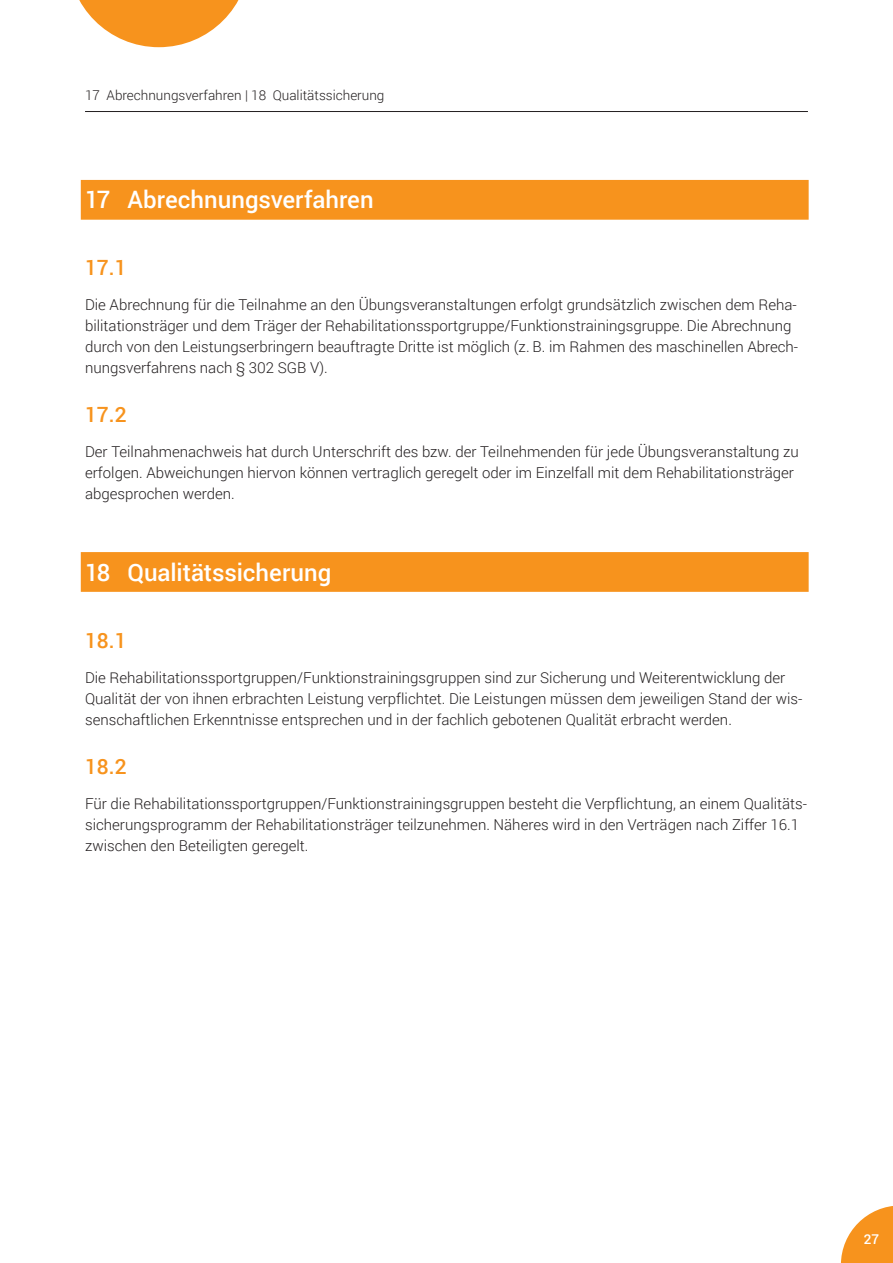
<style>
.page{position:relative;width:893px;height:1263px;background:#fff}
.page>*{position:absolute;margin:0;border:0;box-sizing:border-box;transform-origin:0 0}
.Head{font:500 24px "Roboto";color:#fff}
.Subhead2022_orange{font:500 21px "Roboto";color:#f7931d}
.Fließtext_10pt{font:300 15px/21px "Roboto";color:#231f20}
.Kopfzeile_11pt{font:300 13.5px "Roboto";color:#231f20}
.t1{font:500 13.5px "Roboto";color:#fff}
</style>
<div class="page">
<svg style="left:841px;top:1206px;width:52px;height:57px"></svg>
<hr style="left:85px;top:111px;width:723px;height:1px;background:#231f20">
<div style="left:81px;top:180px;width:728px;height:40px;background:#f7931d"></div>
<div style="left:81px;top:552px;width:728px;height:40px;background:#f7931d"></div>
<svg style="left:79px;top:0;width:160px;height:47px"></svg>
<p class="Kopfzeile_11pt" style="left:85px;top:86px;width:301px">17 Abrechnungsverfahren | 18 Qualitätssicherung</p>
<p class="Head" style="left:85px;top:183px;width:290px">17 Abrechnungsverfahren</p>
<p class="Subhead2022_orange" style="left:85px;top:253px;width:43px">17.1</p>
<p class="Fließtext_10pt" style="left:85px;top:293px;width:715px">Die Abrechnung für die Teilnahme an den Übungsveranstaltungen erfolgt grundsätzlich zwischen dem Reha&shy;bilitationsträger und dem Träger der Rehabilitationssportgruppe/Funktionstrainingsgruppe. Die Abrechnung durch von den Leistungserbringern beauftragte Dritte ist möglich (z. B. im Rahmen des maschinellen Abrech&shy;nungsverfahrens nach § 302 SGB V).</p>
<p class="Subhead2022_orange" style="left:85px;top:400px;width:43px">17.2</p>
<p class="Fließtext_10pt" style="left:85px;top:440px;width:715px">Der Teilnahmenachweis hat durch Unterschrift des bzw. der Teilnehmenden für jede Übungsveranstaltung zu erfolgen. Abweichungen hiervon können vertraglich geregelt oder im Einzelfall mit dem Rehabilitationsträger abgesprochen werden.</p>
<p class="Head" style="left:85px;top:555px;width:248px">18 Qualitätssicherung</p>
<p class="Subhead2022_orange" style="left:85px;top:626px;width:43px">18.1</p>
<p class="Fließtext_10pt" style="left:85px;top:666px;width:719px">Die Rehabilitationssportgruppen/Funktionstrainingsgruppen sind zur Sicherung und Weiterentwicklung der<br>Qualität der von ihnen erbrachten Leistung verpflichtet. Die Leistungen müssen dem jeweiligen Stand der wis&shy;senschaftlichen Erkenntnisse entsprechen und in der fachlich gebotenen Qualität erbracht werden.</p>
<p class="Subhead2022_orange" style="left:85px;top:752px;width:43px">18.2</p>
<p class="Fließtext_10pt" style="left:85px;top:792px;width:723px">Für die Rehabilitationssportgruppen/Funktionstrainingsgruppen besteht die Verpflichtung, an einem Qualitäts&shy;sicherungsprogramm der Rehabilitationsträger teilzunehmen. Näheres wird in den Verträgen nach Ziffer 16.1 zwischen den Beteiligten geregelt.</p>
<p class="t1" style="left:864px;top:1230px;width:17px">27</p>
</div>
